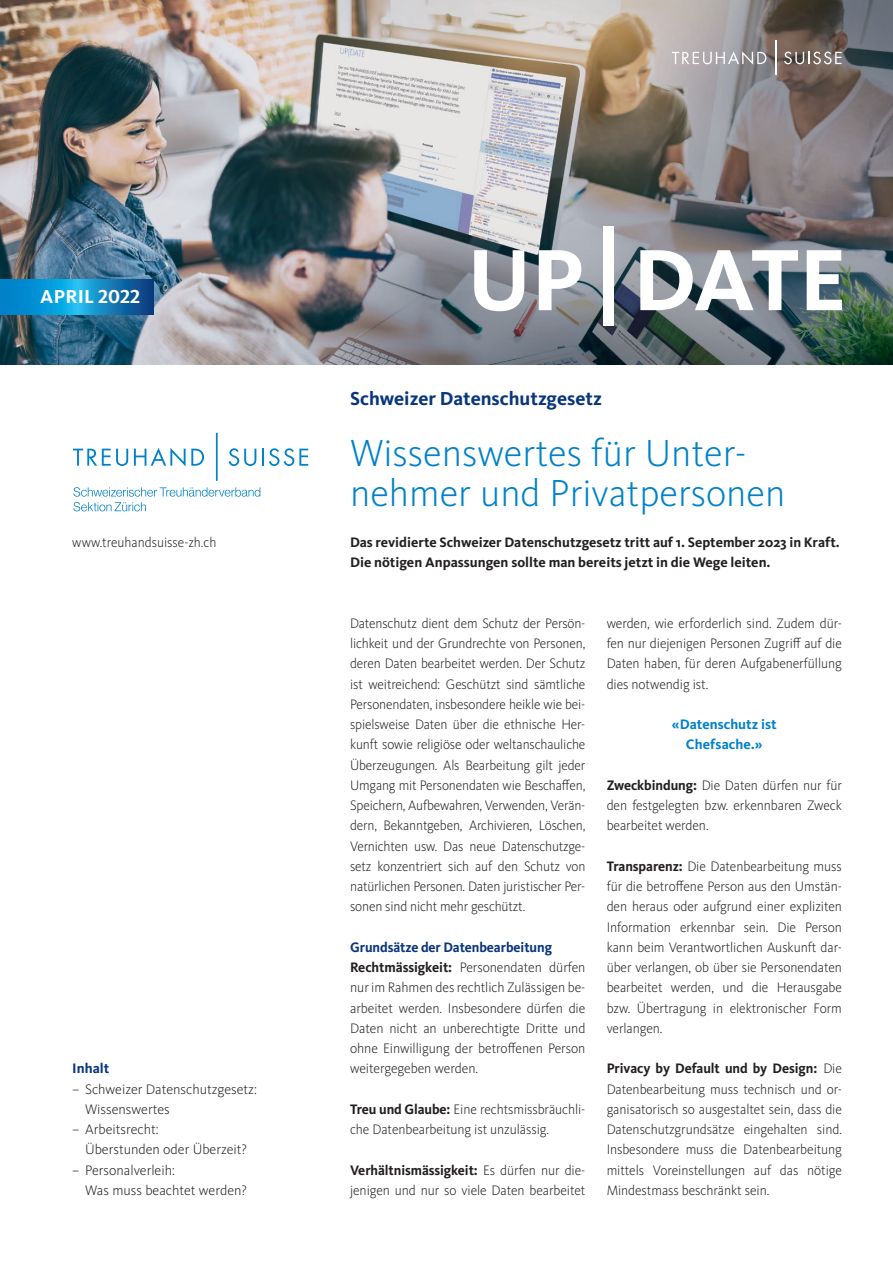
<style>
.page{position:relative;width:893px;height:1263px;background:#fff}
.page>*{position:absolute;margin:0;border:0;box-sizing:border-box;transform-origin:0 0}
.t1{font:700 90px "Kievit OT";letter-spacing:-.015em;color:#fff}
.t2{font:300 39px/40.5px "Kievit OT";color:#0081c8}
.t3{font:700 19.5px "Kievit OT";color:#08357c}
.t4{font:700 19.5px "Kievit OT";letter-spacing:.01em;color:#fff}
.t5{font:300 14.25px/20.2px "Kievit OT";letter-spacing:-.005em;color:#231f20;text-align:justify;scale:.96 1}
.t6{font:300 14.25px/20.2px "Kievit OT";letter-spacing:-.005em;color:#231f20;text-align:justify;scale:.95 1}
.t7{font:300 14.25px/20.2px "Kievit OT";letter-spacing:-.005em;color:#231f20}
.t8{font:700 14.25px/20.2px "Kievit OT";color:#231f20}
.t9{font:700 14.25px/20.2px "Kievit OT";letter-spacing:.005em;color:#0081c8;text-align:center}
.t10{font:700 14.25px "Kievit OT";color:#08357c}
.s1{font-size:99px}
.s2{font-weight:700;color:#08357c}
.s3{font-weight:700}
</style>
<div class="page">
<img style="left:0;top:0;width:893px;height:364px">
<svg style="left:672px;top:51px;width:94px;height:14px"></svg>
<svg style="left:784px;top:52px;width:58px;height:12px"></svg>
<hr style="left:775px;top:40px;width:1px;height:35px;background:#fff">
<svg style="left:0;top:279px;width:153px;height:35px;background:#0d87c5"></svg>
<svg style="left:73px;top:449px;width:55px;height:17px"></svg>
<svg style="left:134px;top:448px;width:70px;height:18px"></svg>
<svg style="left:229px;top:448px;width:27px;height:18px"></svg>
<svg style="left:262px;top:448px;width:46px;height:18px"></svg>
<hr style="left:216px;top:433px;width:2px;height:48px;background:#0081c8">
<svg style="left:73px;top:487px;width:187px;height:24px"></svg>
<h3 class="t4" style="left:40px;top:285px;width:102px">APRIL 2022</h3>
<p class="t6" style="left:72px;top:532px;width:153px">www.treuhandsuisse-zh.ch</p>
<p class="t10" style="left:72px;top:1060px;width:38px">Inhalt</p>
<p class="t7" style="left:85px;top:1078px;width:173px;text-indent:-13px">– Schweizer Datenschutzgesetz:<br>Wissenswertes</p>
<p class="t7" style="left:85px;top:1119px;width:164px;text-indent:-13px">– Arbeitsrecht:<br>Überstunden oder Überzeit?</p>
<p class="t7" style="left:85px;top:1159px;width:164px;text-indent:-13px">– Personalverleih:<br>Was muss beachtet werden?</p>
<h1 class="t1" style="left:467px;top:226px;width:381px">UP<span class="s1">|</span>DATE</h1>
<h3 class="t3" style="left:350px;top:387px;width:253px">Schweizer Datenschutzgesetz</h3>
<h2 class="t2" style="left:350px;top:432px;width:437px">Wissenswertes für Unter&shy;nehmer und Privatpersonen</h2>
<p class="t8" style="left:350px;top:532px;width:491px">Das revidierte Schweizer Datenschutzgesetz tritt auf 1. September 2023 in Kraft.<br>Die nötigen Anpassungen sollte man bereits jetzt in die Wege leiten.</p>
<p class="t6" style="left:350px;top:613px;width:249px">Datenschutz dient dem Schutz der Persön&shy;lichkeit und der Grundrechte von Personen, deren Daten bearbeitet werden. Der Schutz ist weitreichend: Geschützt sind sämtliche Personendaten, insbesondere heikle wie bei&shy;spielsweise Daten über die ethnische Her&shy;kunft sowie religiöse oder weltanschauliche Überzeugungen. Als Bearbeitung gilt jeder Umgang mit Personendaten wie Beschaffen, Speichern, Aufbewahren, Verwenden, Verän&shy;dern, Bekanntgeben, Archivieren, Löschen, Vernichten usw. Das neue Datenschutzge&shy;setz konzentriert sich auf den Schutz von natürlichen Personen. Daten juristischer Per&shy;sonen sind nicht mehr geschützt.</p>
<p class="t7" style="left:350px;top:937px;width:237px"><span class="s2">Grundsätze der Datenbearbeitung </span><span class="s3">Rechtmässigkeit:</span> Personendaten dürfen nur im Rahmen des rechtlich Zulässigen be&shy;arbeitet werden. Insbesondere dürfen die Daten nicht an unberechtigte Dritte und ohne Einwilligung der betroffenen Person weitergegeben werden.</p>
<p class="t5" style="left:350px;top:1099px;width:247px"><span class="s3">Treu und Glaube:</span> Eine rechtsmissbräuchli&shy;che Datenbearbeitung ist unzulässig.</p>
<p class="t5" style="left:350px;top:1159px;width:247px"><span class="s3">Verhältnismässigkeit:</span> Es dürfen nur die&shy;jenigen und nur so viele Daten bearbeitet</p>
<p class="t5" style="left:607px;top:613px;width:247px">werden, wie erforderlich sind. Zudem dür&shy;fen nur diejenigen Personen Zugriff auf die Daten haben, für deren Aufgabenerfüllung dies notwendig ist.</p>
<p class="t9" style="left:672px;top:714px;width:106px">«Datenschutz ist<br>Chefsache.»</p>
<p class="t5" style="left:607px;top:775px;width:247px"><span class="s3">Zweckbindung:</span> Die Daten dürfen nur für den festgelegten bzw. erkennbaren Zweck bearbeitet werden.</p>
<p class="t5" style="left:607px;top:856px;width:247px"><span class="s3">Transparenz:</span> Die Datenbearbeitung muss für die betroffene Person aus den Umstän&shy;den heraus oder aufgrund einer expliziten Information erkennbar sein. Die Person kann beim Verantwortlichen Auskunft dar&shy;über verlangen, ob über sie Personendaten bearbeitet werden, und die Herausgabe bzw. Übertragung in elektronischer Form verlangen.</p>
<p class="t5" style="left:607px;top:1058px;width:247px"><span class="s3">Privacy by Default und by Design:</span> Die Datenbearbeitung muss technisch und or&shy;ganisatorisch so ausgestaltet sein, dass die Datenschutzgrundsätze eingehalten sind.<br>Insbesondere muss die Datenbearbeitung mittels Voreinstellungen auf das nötige Mindestmass beschränkt sein.</p>
</div>
